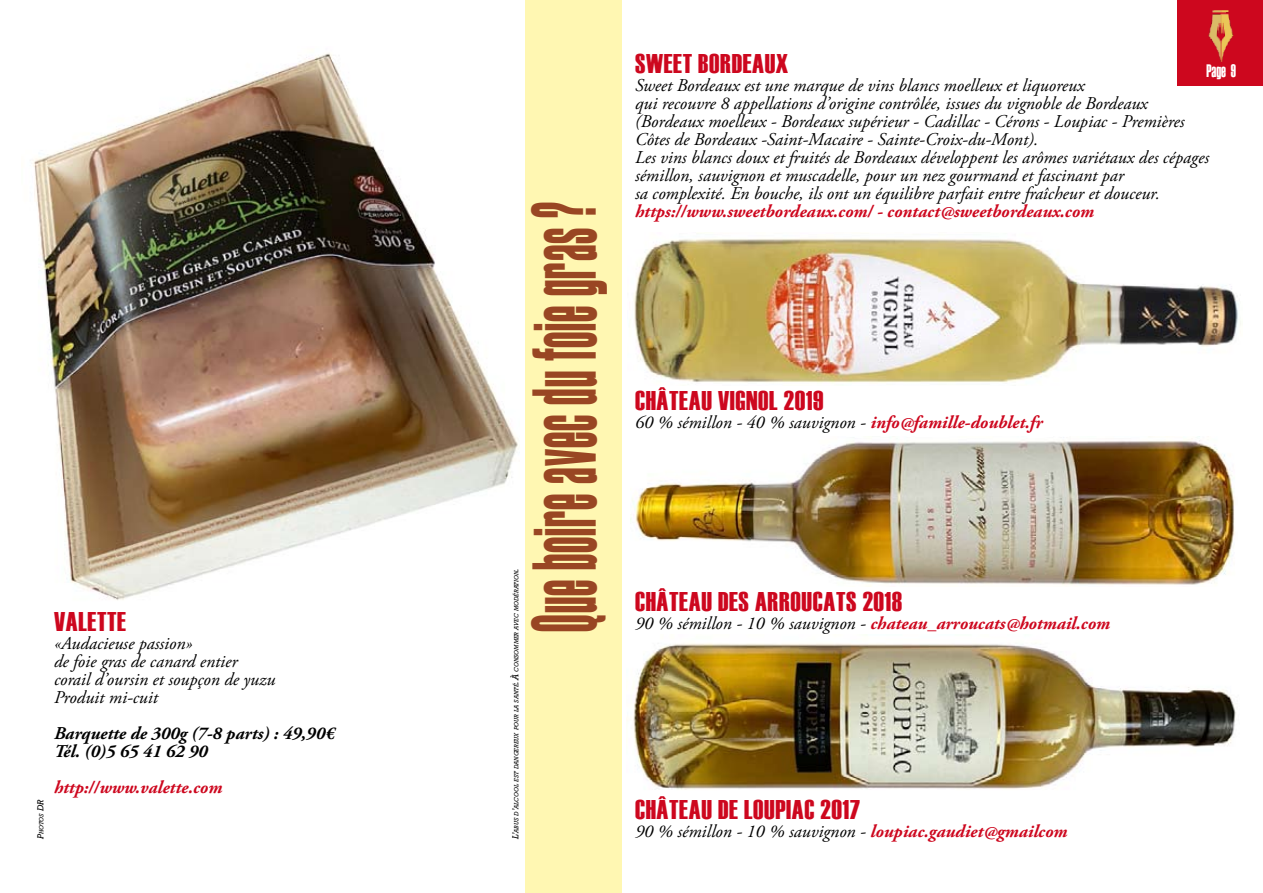
<style>
.page{position:relative;width:1263px;height:893px;background:#fff}
.page>*{position:absolute;margin:0;border:0;box-sizing:border-box;transform-origin:0 0}
.t1{font:90px "Haettenschweiler";letter-spacing:.025em;color:#994623;scale:.5 1}
.t2{font:27px "Haettenschweiler";letter-spacing:.025em;color:#cd071e}
.t3{font:italic 18px/18px "Adobe Garamond Pro";color:#000}
.t4{font:italic 700 18px "Adobe Garamond Pro";color:#cd071e}
.t5{font:italic 700 18px/18px "Adobe Garamond Pro";color:#000}
.t6{font:18px "Haettenschweiler";color:#fff;scale:.75 1}
.t7{font:italic 6.3px "Rockwell";color:#000}
.s1{font-size:9px}
.s2{font-weight:700;color:#cd071e}
.s3{font-weight:400;color:#000}
</style>
<div class="page">
<div style="left:1178px;top:0;width:85px;height:85px;background:#cd071e"></div>
<img style="left:1208px;top:10px;width:26px;height:51px">
<img style="left:33px;top:53px;width:485px;height:547px">
<img style="left:630px;top:440px;width:605px;height:145px">
<img style="left:633px;top:238px;width:608px;height:145px">
<img style="left:633px;top:643px;width:603px;height:147px">
<div style="left:525px;top:0;width:96px;height:893px;background:#fff7b2"></div>
<p class="t7" style="left:38px;top:839px;width:41px;rotate:-90deg"><span class="s1">P</span>hotos <span class="s1">DR</span></p>
<h2 class="t2" style="left:54px;top:606px;width:74px">VALETTE</h2>
<p class="t3" style="left:54px;top:635px;width:223px">«Audacieuse passion»<br>de foie gras de canard entier corail d’oursin et soupçon de yuzu<br>Produit mi-cuit</p>
<p class="t5" style="left:54px;top:725px;width:282px">Barquette de 300g (7-8 parts) : 49,90€<br>Tél. (0)5 65 41 62 90</p>
<p class="t4" style="left:54px;top:777px;width:170px">http://www.valette.com</p>
<p class="t7" style="left:513px;top:839px;width:272px;rotate:-90deg"><span class="s1">L’</span>abus d<span class="s1">’</span>alcool est dangereux pour la santé<span class="s1">. À</span> consommer avec modération<span class="s1">.</span></p>
<h1 class="t1" style="left:513px;top:632px;width:861px;rotate:-90deg">Que boire avec du foie gras ?</h1>
<h2 class="t2" style="left:635px;top:48px;width:155px">SWEET BORDEAUX</h2>
<p class="t3" style="left:635px;top:77px;width:575px">Sweet Bordeaux est une marque de vins blancs moelleux et liquoreux<br>qui recouvre 8 appellations d’origine contrôlée, issues du vignoble de Bordeaux (Bordeaux moelleux - Bordeaux supérieur - Cadillac - Cérons - Loupiac - Premières Côtes de Bordeaux -Saint-Macaire - Sainte-Croix-du-Mont).<br>Les vins blancs doux et fruités de Bordeaux développent les arômes variétaux des cépages sémillon, sauvignon et muscadelle, pour un nez gourmand et fascinant par<br>sa complexité. En bouche, ils ont un équilibre parfait entre fraîcheur et douceur.</p>
<p class="t4" style="left:635px;top:201px;width:461px">https://www.sweetbordeaux.com/ - contact@sweetbordeaux.com</p>
<p class="t6" style="left:1206px;top:61px;width:41px">Page 9</p>
<h2 class="t2" style="left:635px;top:385px;width:190px">CHÂTEAU VIGNOL 2019</h2>
<p class="t3" style="left:635px;top:414px;width:409px">60 % sémillon - 40 % sauvignon - <span class="s2">info@famille-doublet.fr</span></p>
<h2 class="t2" style="left:635px;top:587px;width:269px">CHÂTEAU DES ARROUCATS 2018</h2>
<p class="t4" style="left:635px;top:613px;width:477px"><span class="s3">90 % sémillon - 10 % sauvignon -</span> chateau_arroucats@hotmail.com</p>
<h2 class="t2" style="left:635px;top:794px;width:226px">CHÂTEAU DE LOUPIAC 2017</h2>
<p class="t3" style="left:635px;top:822px;width:434px">90 % sémillon - 10 % sauvignon - <span class="s2">loupiac.gaudiet@gmailcom</span></p>
</div>
